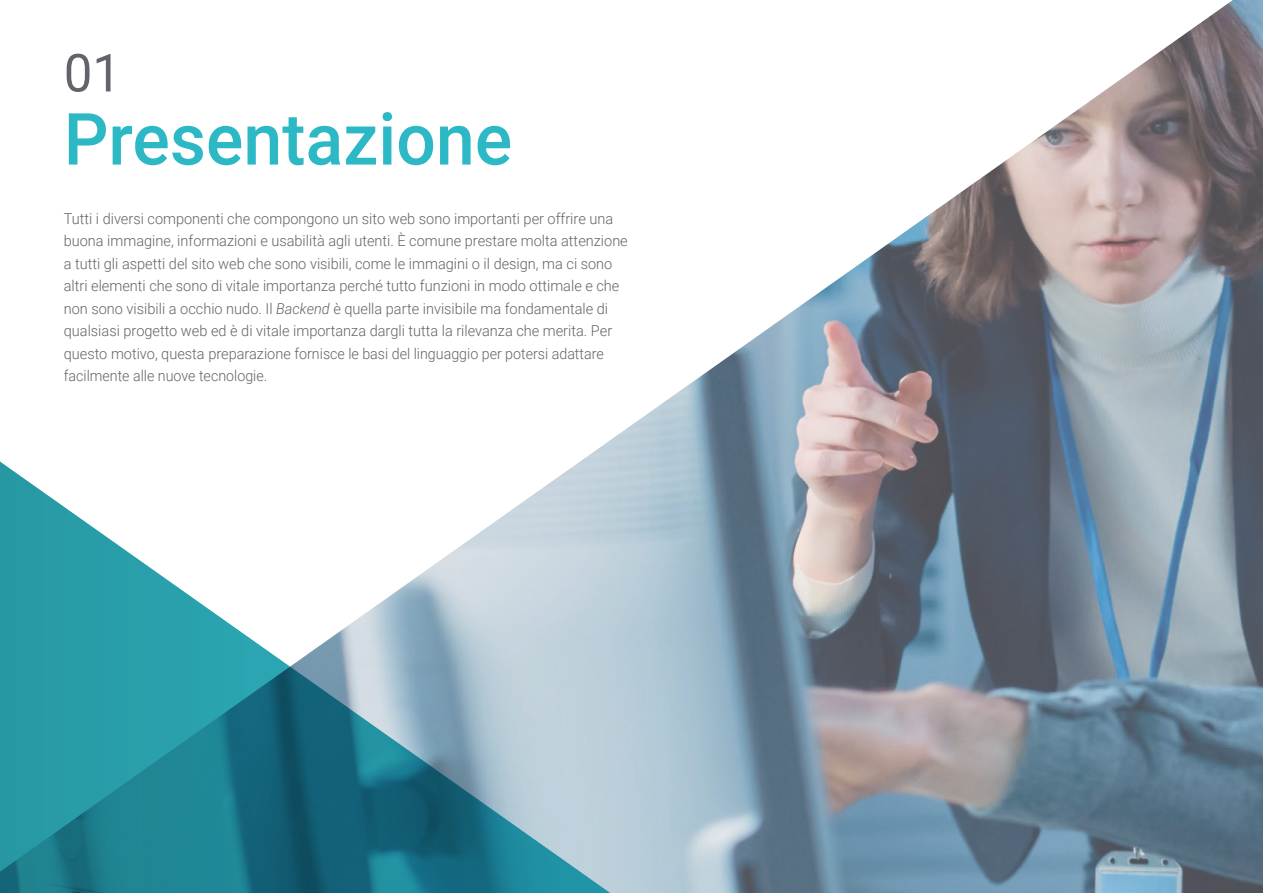
<style>
.page{position:relative;width:1263px;height:893px;background:#fff}
.page>*{position:absolute;margin:0;border:0;box-sizing:border-box;transform-origin:0 0}
.t1{font:500 72px "Roboto";color:#2db8c5}
.t2{font:52.5px "Roboto";color:#61646a}
.t3{font:300 15px/22.5px "Roboto";color:#61646a}
.s1{font-style:italic}
</style>
<div class="page">
<img style="left:602px;top:0;width:661px;height:893px">
<svg style="left:0;top:446px;width:640px;height:447px"></svg>
<h2 class="t2" style="left:64px;top:36px;width:59px">01</h2>
<h1 class="t1" style="left:64px;top:89px;width:450px">Presentazione</h1>
<p class="t3" style="left:64px;top:207px;width:565px">Tutti i diversi componenti che compongono un sito web sono importanti per offrire una buona immagine, informazioni e usabilità agli utenti. È comune prestare molta attenzione a tutti gli aspetti del sito web che sono visibili, come le immagini o il design, ma ci sono altri elementi che sono di vitale importanza perché tutto funzioni in modo ottimale e che non sono visibili a occhio nudo. Il <span class="s1">Backend</span> è quella parte invisibile ma fondamentale di qualsiasi progetto web ed è di vitale importanza dargli tutta la rilevanza che merita. Per questo motivo, questa preparazione fornisce le basi del linguaggio per potersi adattare facilmente alle nuove tecnologie.</p>
</div>
